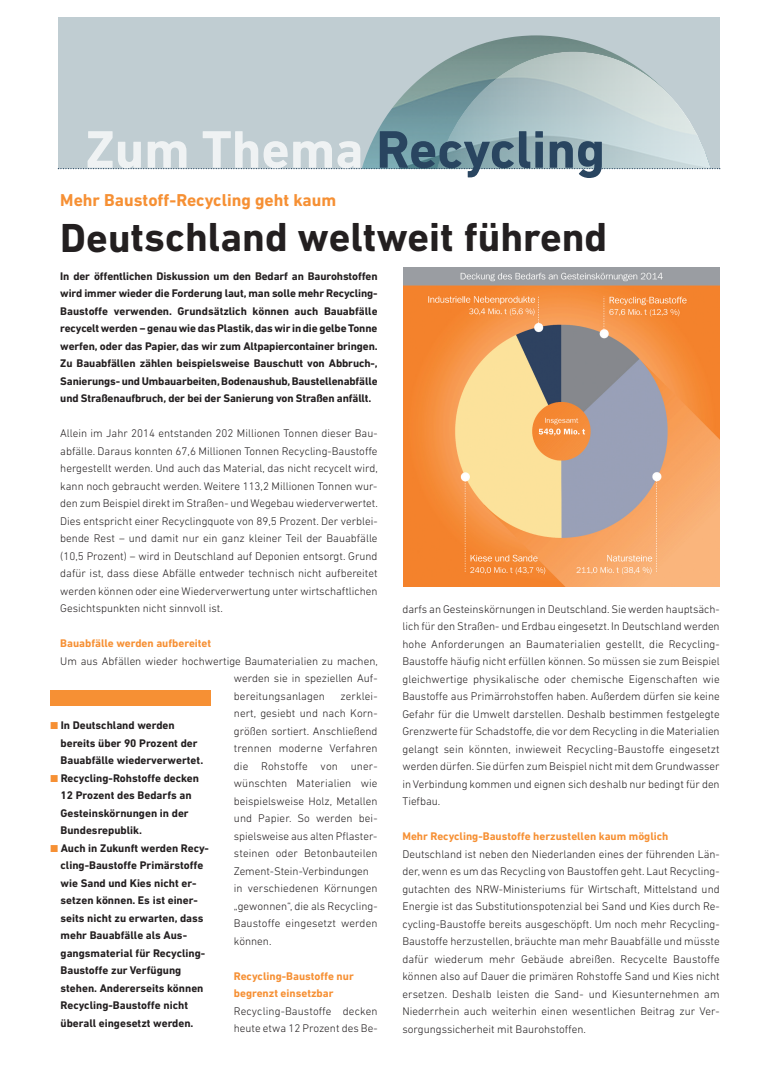
<style>
.page{position:relative;width:780px;height:1088px;background:#fff}
.page>*{position:absolute;margin:0;border:0;box-sizing:border-box;transform-origin:0 0}
.t1{font:700 53.75px "DIN Next LT Pro";color:#294560}
.t2{font:700 41.25px "DIN Next LT Pro";color:#231f20}
.t3{font:700 17.5px "DIN Next LT Pro";color:#f69034}
.t4{font:300 11.25px/17.5px "DIN Next LT Pro";color:#231f20;text-align:justify}
.t5{font:700 11.25px/17.5px "DIN Next LT Pro";color:#231f20}
.t6{font:700 11.25px/17.5px "DIN Next LT Pro";color:#f69034}
.s1{color:rgb(255 255 255/.75)}
.s2{color:#f69034}
</style>
<div class="page">
<div style="left:58px;top:18px;width:661px;height:165px;background:#c0cdd2"></div>
<img style="left:354px;top:35px;width:364px;height:375px;border-radius:50%">
<svg style="left:429px;top:51px;width:282px;height:117px"></svg>
<div style="left:58px;top:169px;width:661px;height:156px;background:#fff"></div>
<svg style="left:58px;top:168px;width:662px;height:1px"></svg>
<div style="left:50px;top:690px;width:161px;height:16px;background:#f69034"></div>
<div style="left:377px;top:309px;width:342px;height:124px;background:#fff"></div>
<img style="left:403px;top:268px;width:316px;height:318px">
<h1 class="t1" style="left:85px;top:131px;width:521px"><span class="s1">Zum Thema</span> Recycling</h1>
<h3 class="t3" style="left:60px;top:194px;width:277px">Mehr Baustoff-Recycling geht kaum</h3>
<h2 class="t2" style="left:60px;top:223px;width:548px">Deutschland weltweit führend</h2>
<p class="t5" style="left:60px;top:268px;width:319px;text-align:justify">In der öffentlichen Diskussion um den Bedarf an Baurohstoffen wird immer wieder die Forderung laut, man solle mehr Recycling-Baustoffe verwenden. Grundsätzlich können auch Bauabfälle recycelt werden − genau wie das Plastik,das wir in die gelbeTonne werfen, oder das Papier, das wir zum Altpapiercontainer bringen.<br>Zu Bauabfällen zählen beispielsweise Bauschutt von Abbruch-, Sanierungs- und Umbauarbeiten,Bodenaushub,Baustellenabfälle und Straßenaufbruch, der bei der Sanierung von Straßen anfällt.</p>
<p class="t4" style="left:60px;top:426px;width:319px">Allein im Jahr 2014 entstanden 202 Millionen Tonnen dieser Bau&shy;abfälle. Daraus konnten 67,6 Millionen Tonnen Recycling-Baustoffe hergestellt werden. Und auch das Material, das nicht recycelt wird, kann noch gebraucht werden. Weitere 113,2 Millionen Tonnen wur&shy;den zum Beispiel direkt im Straßen- und Wegebau wiederverwertet.<br>Dies entspricht einer Recyclingquote von 89,5 Prozent. Der verblei&shy;bende Rest – und damit nur ein ganz kleiner Teil der Bauabfälle (10,5 Prozent) – wird in Deutschland auf Deponien entsorgt. Grund dafür ist, dass diese Abfälle entweder technisch nicht aufbereitet werden können oder eine Wiederverwertung unter wirtschaftlichen Gesichtspunkten nicht sinnvoll ist.</p>
<p class="t6" style="left:60px;top:636px;width:152px">Bauabfälle werden aufbereitet</p>
<p class="t4" style="left:234px;top:653px;width:145px;text-indent:-173px">Um aus Abfällen wieder hochwertige Baumaterialien zu machen, werden sie in speziellen Auf&shy;bereitungsanlagen</p>
<p class="t4" style="left:234px;top:688px;width:145px;text-align:left;text-indent:106px">zerklei&shy;nert, gesiebt und nach Korn&shy;größen sortiert. Anschließend trennen moderne Verfahren die Rohstoffe von uner&shy;wünschten Materialien wie beispielsweise Holz, Metallen und Papier. So werden bei&shy;spielsweise aus alten Pflaster&shy;steinen oder Betonbauteilen<br>Zement-Stein-Verbindungen in verschiedenen Körnungen „gewonnen“, die als Recycling-<br>Baustoffe eingesetzt werden können.</p>
<p class="t6" style="left:234px;top:968px;width:121px">Recycling-Baustoffe nur begrenzt einsetzbar</p>
<p class="t4" style="left:234px;top:1003px;width:145px">Recycling-Baustoffe decken heute etwa 12 Prozent des Be-</p>
<p class="t5" style="left:61px;top:718px;width:144px;text-indent:-10px"><span class="s2">■</span> In Deutschland werden bereits über 90 Prozent der<br>Bauabfälle wiederverwertet.</p>
<p class="t5" style="left:61px;top:770px;width:140px;text-indent:-10px"><span class="s2">■</span> Recycling-Rohstoffe decken<br>12 Prozent des Bedarfs an<br>Gesteinskörnungen in der<br>Bundesrepublik.</p>
<p class="t5" style="left:61px;top:840px;width:150px;text-indent:-10px"><span class="s2">■</span> Auch in Zukunft werden Recy&shy;cling-Baustoffe Primärstoffe wie Sand und Kies nicht er&shy;setzen können. Es ist einer&shy;seits nicht zu erwarten, dass mehr Bauabfälle als Aus&shy;gangsmaterial für Recycling-<br>Baustoffe zur Verfügung stehen. Andererseits können<br>Recycling-Baustoffe nicht überall eingesetzt werden.</p>
<p class="t4" style="left:402px;top:601px;width:319px">darfs an Gesteinskörnungen in Deutschland.Sie werden hauptsäch&shy;lich für den Straßen- und Erdbau eingesetzt. In Deutschland werden hohe Anforderungen an Baumaterialien gestellt, die Recycling-Baustoffe häufig nicht erfüllen können. So müssen sie zum Beispiel gleichwertige physikalische oder chemische Eigenschaften wie Baustoffe aus Primärrohstoffen haben. Außerdem dürfen sie keine Gefahr für die Umwelt darstellen. Deshalb bestimmen festgelegte Grenzwerte für Schadstoffe, die vor dem Recycling in die Materialien gelangt sein könnten, inwieweit Recycling-Baustoffe eingesetzt werden dürfen. Sie dürfen zum Beispiel nicht mit dem Grundwasser in Verbindung kommen und eignen sich deshalb nur bedingt für den Tiefbau.</p>
<p class="t6" style="left:402px;top:828px;width:267px">Mehr Recycling-Baustoffe herzustellen kaum möglich</p>
<p class="t4" style="left:402px;top:846px;width:319px">Deutschland ist neben den Niederlanden eines der führenden Län&shy;der, wenn es um das Recycling von Baustoffen geht. Laut Recycling&shy;gutachten des NRW-Ministeriums für Wirtschaft, Mittelstand und Energie ist das Substitutionspotenzial bei Sand und Kies durch Re&shy;cycling-Baustoffe bereits ausgeschöpft. Um noch mehr Recycling-Baustoffe herzustellen, bräuchte man mehr Bauabfälle und müsste dafür wiederum mehr Gebäude abreißen. Recycelte Baustoffe können also auf Dauer die primären Rohstoffe Sand und Kies nicht ersetzen. Deshalb leisten die Sand- und Kiesunternehmen am Niederrhein auch weiterhin einen wesentlichen Beitrag zur Ver&shy;sorgungssicherheit mit Baurohstoffen.</p>
</div>
